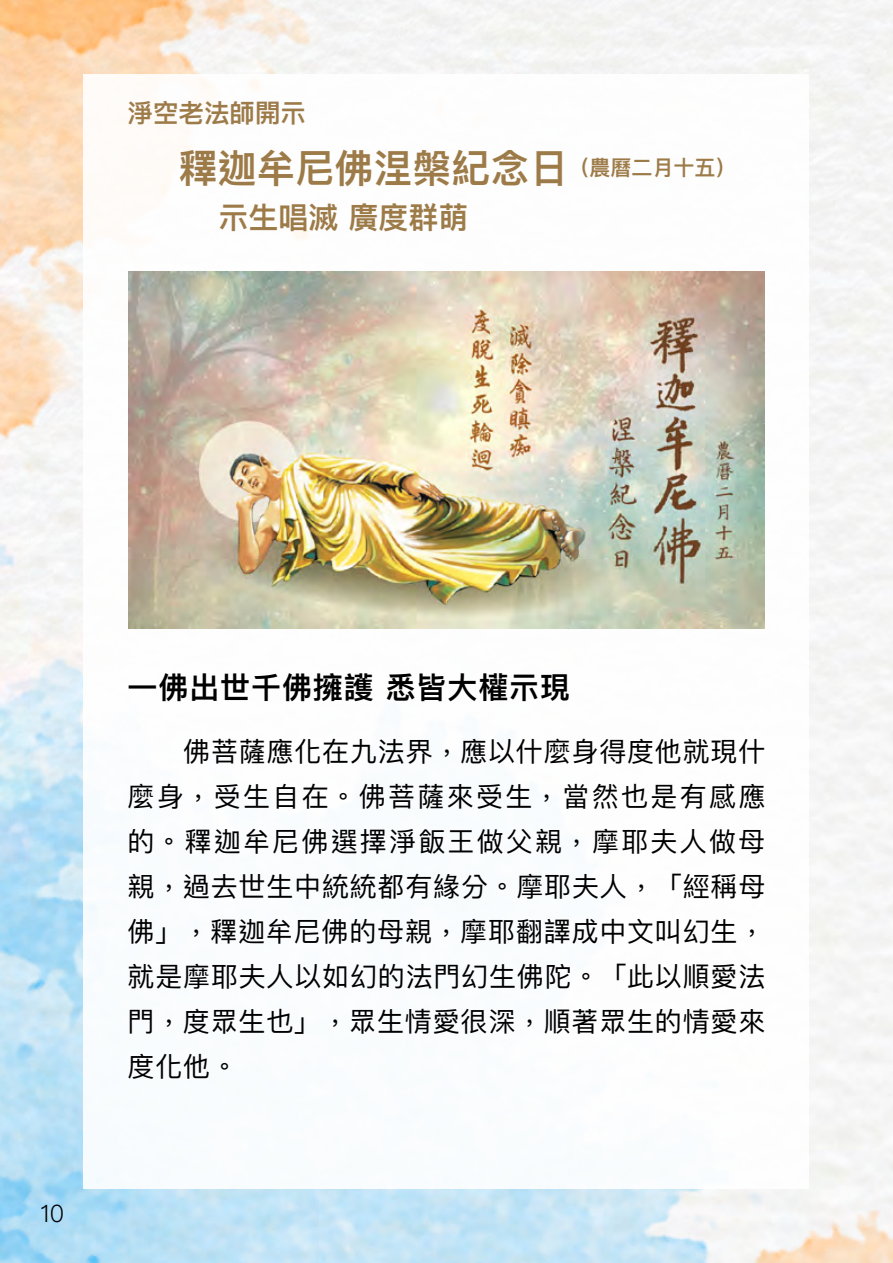
<style>
.page{position:relative;width:893px;height:1263px;background:#fff}
.page>*{position:absolute;margin:0;border:0;box-sizing:border-box;transform-origin:0 0}
.t1{font:600 39px "Ping Fang TC";color:#9d7b49}
.t2{font:600 30px "Ping Fang TC";letter-spacing:.03em;color:#000}
.t3{font:600 30px "Ping Fang TC";color:#9d7b49}
.t4{font:27px/45px "Ping Fang TC";letter-spacing:.03em;color:#000;text-align:justify}
.t5{font:600 25.5px "Ping Fang TC";color:#9d7b49}
.t6{font:300 24px "Ping Fang TC";color:#000}
</style>
<div class="page">
<img style="left:0;top:0;width:893px;height:1263px">
<div style="left:84px;top:74px;width:725px;height:1114px;background:#fff"></div>
<img style="left:129px;top:271px;width:635px;height:358px">
<p class="t5" style="left:128px;top:97px;width:180px">淨空老法師開示</p>
<h1 class="t1" style="left:179px;top:144px;width:560px">釋迦牟尼佛涅槃紀念日<sup>（農曆二月十五）</sup></h1>
<p class="t3" style="left:218px;top:199px;width:251px">示生唱滅 廣度群萌</p>
<p class="t6" style="left:40px;top:1198px;width:25px">10</p>
<p class="t2" style="left:128px;top:668px;width:444px">一佛出世千佛擁護 悉皆大權示現</p>
<p class="t4" style="left:128px;top:729px;width:639px">　　佛菩薩應化在九法界，應以什麼身得度他就現什麼身，受生自在。佛菩薩來受生，當然也是有感應的。釋迦牟尼佛選擇淨飯王做父親，摩耶夫人做母親，過去世生中統統都有緣分。摩耶夫人，「經稱母佛」，釋迦牟尼佛的母親，摩耶翻譯成中文叫幻生，就是摩耶夫人以如幻的法門幻生佛陀。「此以順愛法門，度眾生也」，眾生情愛很深，順著眾生的情愛來度化他。</p>
</div>
